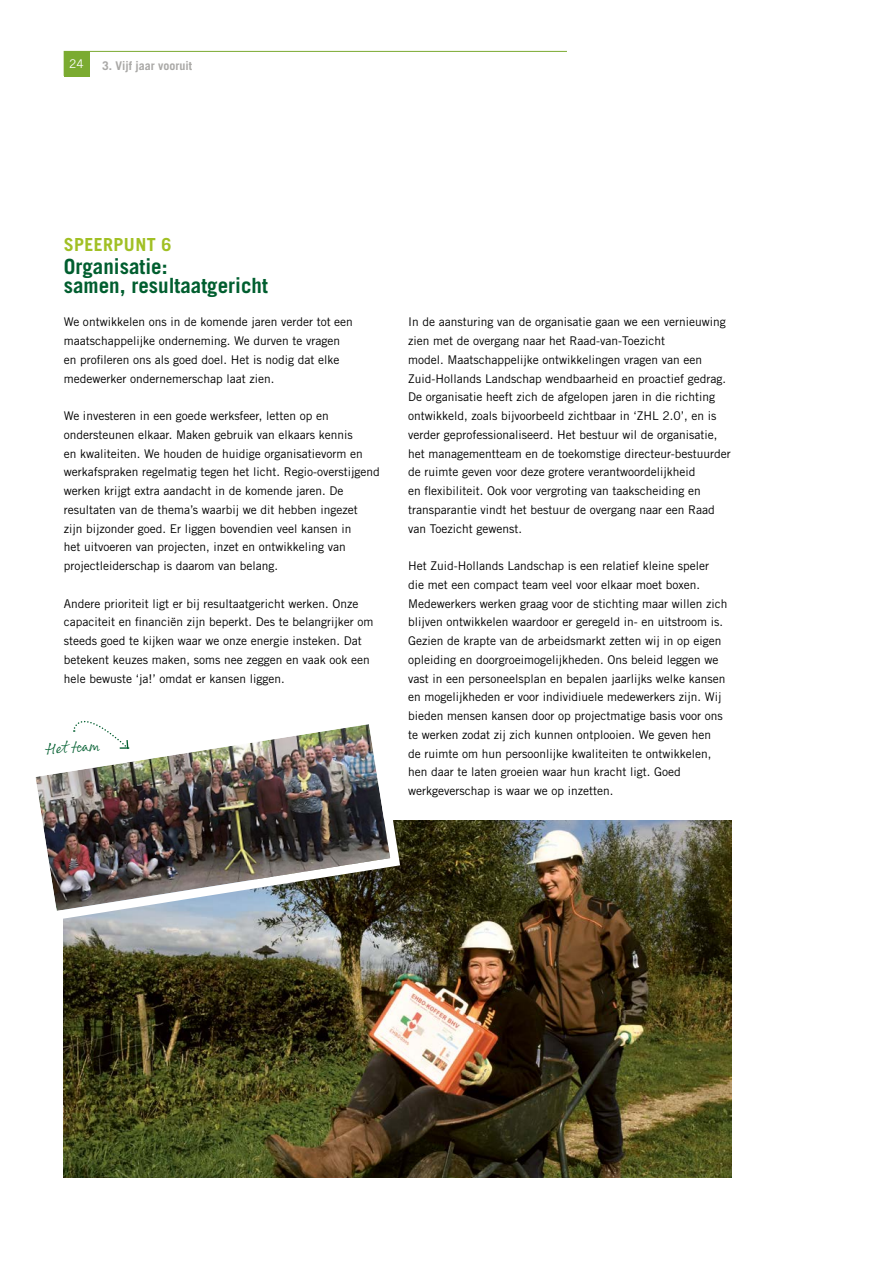
<style>
.page{position:relative;width:893px;height:1263px;background:#fff}
.page>*{position:absolute;margin:0;border:0;box-sizing:border-box;transform-origin:0 0}
.Grote_tussenkop{font:700 21px/18.8px "Trade Gothic LT Std";color:#005e2f}
.Speerpunt{font:700 18px "Trade Gothic LT Std";letter-spacing:.02em;color:#a1c024}
.rollerscript{font:16.5px "Rollerscript Smooth";color:#005e2f}
.Broodtekst{font:12px/18.8px "Trade Gothic LT Std";color:#000}
.t1{font:700 12px "Trade Gothic LT Std";color:#a9a8a6}
.t2{font:12px "Trade Gothic LT Std";color:#fff}
</style>
<div class="page">
<svg style="left:63px;top:51px;width:504px;height:26px"></svg>
<div style="left:64px;top:51px;width:25px;height:26px;background:#7bab31"></div>
<img style="left:64px;top:821px;width:667px;height:357px">
<img style="left:35px;top:724px;width:370px;height:202px">
<svg style="left:73px;top:720px;width:56px;height:29px"></svg>
<p class="t2" style="left:69px;top:57px;width:16px">24</p>
<p class="t1" style="left:102px;top:59px;width:92px">3. Vijf jaar vooruit</p>
<p class="Speerpunt" style="left:64px;top:234px;width:109px">SPEERPUNT 6</p>
<p class="Grote_tussenkop" style="left:64px;top:257px;width:206px">Organisatie:<br>samen, resultaatgericht</p>
<p class="Broodtekst" style="left:64px;top:312px;width:291px">We ontwikkelen ons in de komende jaren verder tot een maatschappelijke onderneming. We durven te vragen en profileren ons als goed doel. Het is nodig dat elke medewerker ondernemerschap laat zien.</p>
<p class="Broodtekst" style="left:64px;top:406px;width:317px">We investeren in een goede werksfeer, letten op en ondersteunen elkaar. Maken gebruik van elkaars kennis<br>en kwaliteiten. We houden de huidige organisatievorm en werkafspraken regelmatig tegen het licht. Regio-overstijgend werken krijgt extra aandacht in de komende jaren. De resultaten van de thema’s waarbij we dit hebben ingezet<br>zijn bijzonder goed. Er liggen bovendien veel kansen in<br>het uitvoeren van projecten, inzet en ontwikkeling van projectleiderschap is daarom van belang.</p>
<p class="Broodtekst" style="left:64px;top:594px;width:311px">Andere prioriteit ligt er bij resultaatgericht werken. Onze capaciteit en financiën zijn beperkt. Des te belangrijker om steeds goed te kijken waar we onze energie insteken. Dat betekent keuzes maken, soms nee zeggen en vaak ook een hele bewuste ‘ja!’ omdat er kansen liggen.</p>
<p class="rollerscript" style="left:46px;top:738px;width:55px;rotate:-4deg">Het te am</p>
<p class="Broodtekst" style="left:408px;top:312px;width:324px">In de aansturing van de organisatie gaan we een vernieuwing zien met de overgang naar het Raad-van-Toezicht<br>model. Maatschappelijke ontwikkelingen vragen van een Zuid-Hollands Landschap wendbaarheid en proactief gedrag.<br>De organisatie heeft zich de afgelopen jaren in die richting ontwikkeld, zoals bijvoorbeeld zichtbaar in ‘ZHL 2.0’, en is verder geprofessionaliseerd. Het bestuur wil de organisatie, het managementteam en de toekomstige directeur-bestuurder de ruimte geven voor deze grotere verantwoordelijkheid<br>en flexibiliteit. Ook voor vergroting van taakscheiding en transparantie vindt het bestuur de overgang naar een Raad van Toezicht gewenst.</p>
<p class="Broodtekst" style="left:408px;top:556px;width:321px">Het Zuid-Hollands Landschap is een relatief kleine speler die met een compact team veel voor elkaar moet boxen.<br>Medewerkers werken graag voor de stichting maar willen zich blijven ontwikkelen waardoor er geregeld in- en uitstroom is.<br>Gezien de krapte van de arbeidsmarkt zetten wij in op eigen opleiding en doorgroeimogelijkheden. Ons beleid leggen we vast in een personeelsplan en bepalen jaarlijks welke kansen en mogelijkheden er voor individiuele medewerkers zijn. Wij bieden mensen kansen door op projectmatige basis voor ons te werken zodat zij zich kunnen ontplooien. We geven hen<br>de ruimte om hun persoonlijke kwaliteiten te ontwikkelen, hen daar te laten groeien waar hun kracht ligt. Goed werkgeverschap is waar we op inzetten.</p>
</div>
